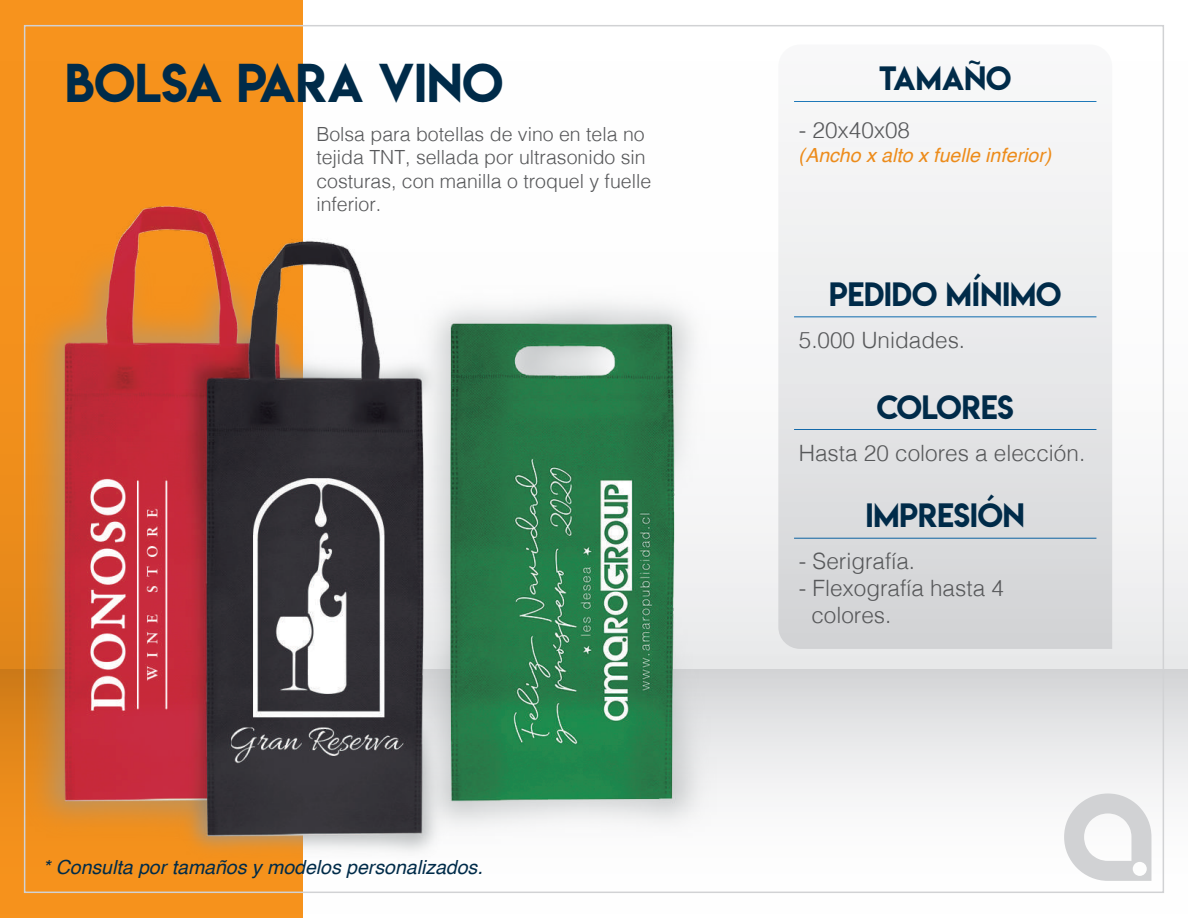
<style>
.page{position:relative;width:1188px;height:918px;background:#fff}
.page>*{position:absolute;margin:0;border:0;box-sizing:border-box;transform-origin:0 0}
.t1{font:48.6px "Lemon Milk";color:#002b49}
.t2{font:30px "Lemon Milk";color:#002b49}
.t3{font:300 22.5px/27px "Helvetica";color:#57585a}
.t4{font:300 19.5px/23.4px "Helvetica";color:#57585a}
.t5{font:italic 19.5px "Helvetica";color:#002b49}
.t6{font:italic 19.5px "Helvetica";color:#f7931d}
</style>
<div class="page">
<div style="left:0;top:0;width:1188px;height:669px;background:linear-gradient(to bottom,#fff,#eeeff0)"></div>
<div style="left:0;top:669px;width:1188px;height:249px;background:linear-gradient(to bottom,#dadbdd,#fff)"></div>
<div style="left:0;top:0;width:303px;height:918px;background:#f7931d"></div>
<svg style="left:1064px;top:794px;width:87px;height:87px"></svg>
<svg style="left:778px;top:44px;width:334px;height:605px"></svg>
<hr style="left:794px;top:101px;width:302px;height:1px;background:#1074bc">
<hr style="left:794px;top:316px;width:302px;height:1px;background:#1074bc">
<hr style="left:794px;top:429px;width:302px;height:1px;background:#1074bc">
<hr style="left:794px;top:538px;width:302px;height:1px;background:#1074bc">
<img style="left:0;top:157px;width:728px;height:728px">
<h2 class="t2" style="left:879px;top:57px;width:134px">TAMAÑO</h2>
<h1 class="t1" style="left:65px;top:48px;width:440px">BOLSA PARA VINO</h1>
<p class="t4" style="left:316px;top:121px;width:336px">Bolsa para botellas de vino en tela no tejida TNT, sellada por ultrasonido sin costuras, con manilla o troquel y fuelle inferior.</p>
<p class="t3" style="left:799px;top:115px;width:113px">- 20x40x08</p>
<p class="t6" style="left:799px;top:140px;width:254px">(Ancho x alto x fuelle inferior)</p>
<h2 class="t2" style="left:829px;top:273px;width:234px">PEDIDO MÍNIMO</h2>
<p class="t3" style="left:799px;top:325px;width:168px">5.000 Unidades.</p>
<h2 class="t2" style="left:877px;top:385px;width:138px">COLORES</h2>
<p class="t3" style="left:799px;top:437px;width:288px">Hasta 20 colores a elección.</p>
<h2 class="t2" style="left:866px;top:494px;width:161px">IMPRESIÓN</h2>
<p class="t5" style="left:43px;top:852px;width:442px">* Consulta por tamaños y modelos personalizados.</p>
<p class="t3" style="left:799px;top:546px;width:118px">- Serigrafía.</p>
<p class="t3" style="left:811px;top:573px;width:194px;text-indent:-13px">- Flexografía hasta 4 colores.</p>
</div>
